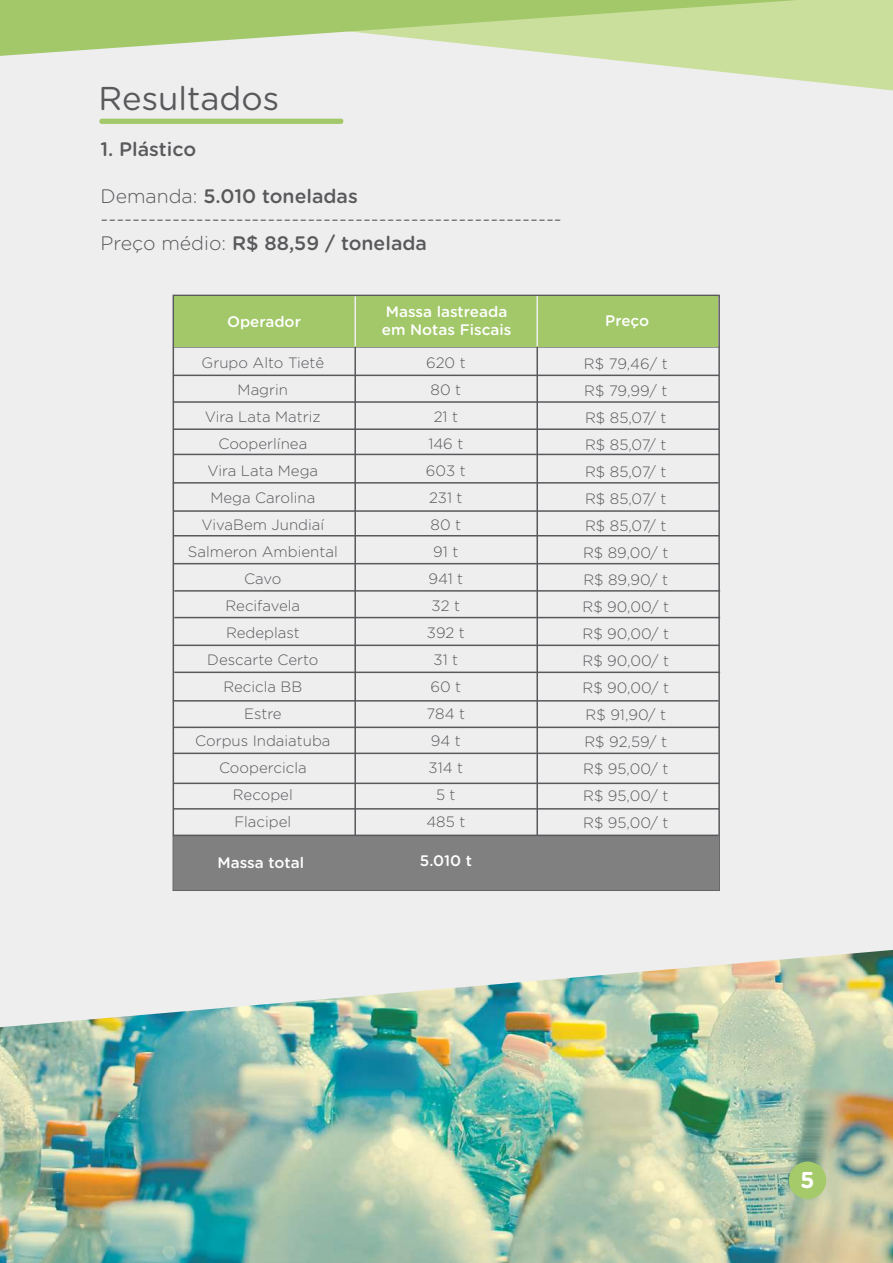
<style>
.page{position:relative;width:893px;height:1263px;background:#fff}
.page>*{position:absolute;margin:0;border:0;box-sizing:border-box;transform-origin:0 0}
.t1{font:33px "Gotham Rounded";color:#59595c}
.t2{font:700 22.95px "Gotham Rounded";color:#fff}
.t3{font:300 19.5px/23.4px "Gotham Rounded";color:#59595c}
.t4{font:500 19.5px "Gotham Rounded";color:#59595c}
.t5{font:500 15.3px/18.3px "Gotham Rounded";color:#fff}
.t6{font:300 15px/27px "Gotham Rounded";color:#59595c;text-align:center}
.s1{font-weight:500}
</style>
<div class="page">
<img style="left:0;top:1027px;width:893px;height:236px">
<div style="left:0;top:56px;width:893px;height:971px;background:#eeeeef"></div>
<svg style="left:60px;top:0;width:833px;height:90px;background:#e2e9d4"></svg>
<svg style="left:0;top:0;width:798px;height:56px;background:#bbd58f"></svg>
<svg style="left:98px;top:119px;width:246px;height:5px"></svg>
<div style="left:789px;top:1161px;width:37px;height:38px;background:#a4ca69;border-radius:50%"></div>
<div style="left:173px;top:295px;width:547px;height:596px;background:#eeeeef;border:2px solid #59595c"></div>
<hr style="left:174px;top:617px;width:546px;height:1px;background:#59595c">
<hr style="left:174px;top:590px;width:546px;height:2px;background:#59595c">
<hr style="left:173px;top:563px;width:546px;height:1px;background:#59595c">
<hr style="left:173px;top:535px;width:546px;height:1px;background:#59595c">
<hr style="left:174px;top:510px;width:546px;height:2px;background:#59595c">
<hr style="left:173px;top:482px;width:546px;height:2px;background:#59595c">
<hr style="left:174px;top:454px;width:546px;height:1px;background:#59595c">
<hr style="left:173px;top:428px;width:546px;height:2px;background:#59595c">
<hr style="left:173px;top:401px;width:546px;height:2px;background:#59595c">
<hr style="left:173px;top:375px;width:546px;height:1px;background:#59595c">
<hr style="left:173px;top:346px;width:546px;height:2px;background:#59595c">
<hr style="left:536px;top:295px;width:2px;height:594px;background:#59595c">
<hr style="left:354px;top:295px;width:2px;height:594px;background:#59595c">
<div style="left:173px;top:836px;width:546px;height:54px;background:#808081"></div>
<div style="left:174px;top:296px;width:544px;height:50px;background:#a2c869"></div>
<hr style="left:354px;top:296px;width:2px;height:50px;background:#eeefef">
<hr style="left:536px;top:296px;width:2px;height:50px;background:#eeefef">
<hr style="left:174px;top:644px;width:545px;height:2px;background:#59595c">
<hr style="left:174px;top:671px;width:546px;height:2px;background:#59595c">
<hr style="left:173px;top:700px;width:546px;height:1px;background:#59595c">
<hr style="left:173px;top:726px;width:546px;height:2px;background:#59595c">
<hr style="left:173px;top:752px;width:546px;height:2px;background:#59595c">
<hr style="left:173px;top:782px;width:546px;height:2px;background:#59595c">
<hr style="left:173px;top:808px;width:546px;height:1px;background:#59595c">
<hr style="left:173px;top:834px;width:546px;height:2px;background:#59595c">
<h1 class="t1" style="left:99px;top:76px;width:182px">Resultados</h1>
<h3 class="t4" style="left:100px;top:135px;width:97px">1. Plástico</h3>
<h3 class="t3" style="left:100px;top:183px;width:463px">Demanda: <span class="s1">5.010 toneladas </span>----------------------------------------------------------<br>Preço médio: <span class="s1">R$ 88,59 / tonelada</span></h3>
<p class="t5" style="left:227px;top:312px;width:75px">Operador</p>
<p class="t5" style="left:382px;top:302px;width:131px">Massa lastreada em Notas Fiscais</p>
<p class="t5" style="left:605px;top:311px;width:45px">Preço</p>
<p class="t6" style="left:188px;top:349px;width:151px">Grupo Alto Tietê<br>Magrin<br>Vira Lata Matriz<br>Cooperlínea<br>Vira Lata Mega<br>Mega Carolina<br>VivaBem Jundiaí<br>Salmeron Ambiental<br>Cavo<br>Recifavela<br>Redeplast<br>Descarte Certo<br>Recicla BB<br>Estre<br>Corpus Indaiatuba<br>Coopercicla<br>Recopel<br>Flacipel</p>
<p class="t6" style="left:426px;top:349px;width:41px">620 t<br>80 t<br>21 t<br>146 t<br>603 t<br>231 t<br>80 t<br>91 t<br>941 t<br>32 t<br>392 t<br>31 t<br>60 t<br>784 t<br>94 t<br>314 t<br>5 t<br>485 t</p>
<p class="t6" style="left:582px;top:350px;width:88px;text-align:left">R$ 79,46/ t<br>R$ 79,99/ t<br>R$ 85,07/ t<br>R$ 85,07/ t<br>R$ 85,07/ t<br>R$ 85,07/ t<br>R$ 85,07/ t<br>R$ 89,00/ t<br>R$ 89,90/ t<br>R$ 90,00/ t<br>R$ 90,00/ t<br>R$ 90,00/ t<br>R$ 90,00/ t<br>R$ 91,90/ t<br>R$ 92,59/ t<br>R$ 95,00/ t<br>R$ 95,00/ t<br>R$ 95,00/ t</p>
<p class="t5" style="left:218px;top:853px;width:88px">Massa total</p>
<p class="t5" style="left:420px;top:851px;width:54px">5.010 t</p>
<h2 class="t2" style="left:800px;top:1163px;width:16px">5</h2>
</div>
